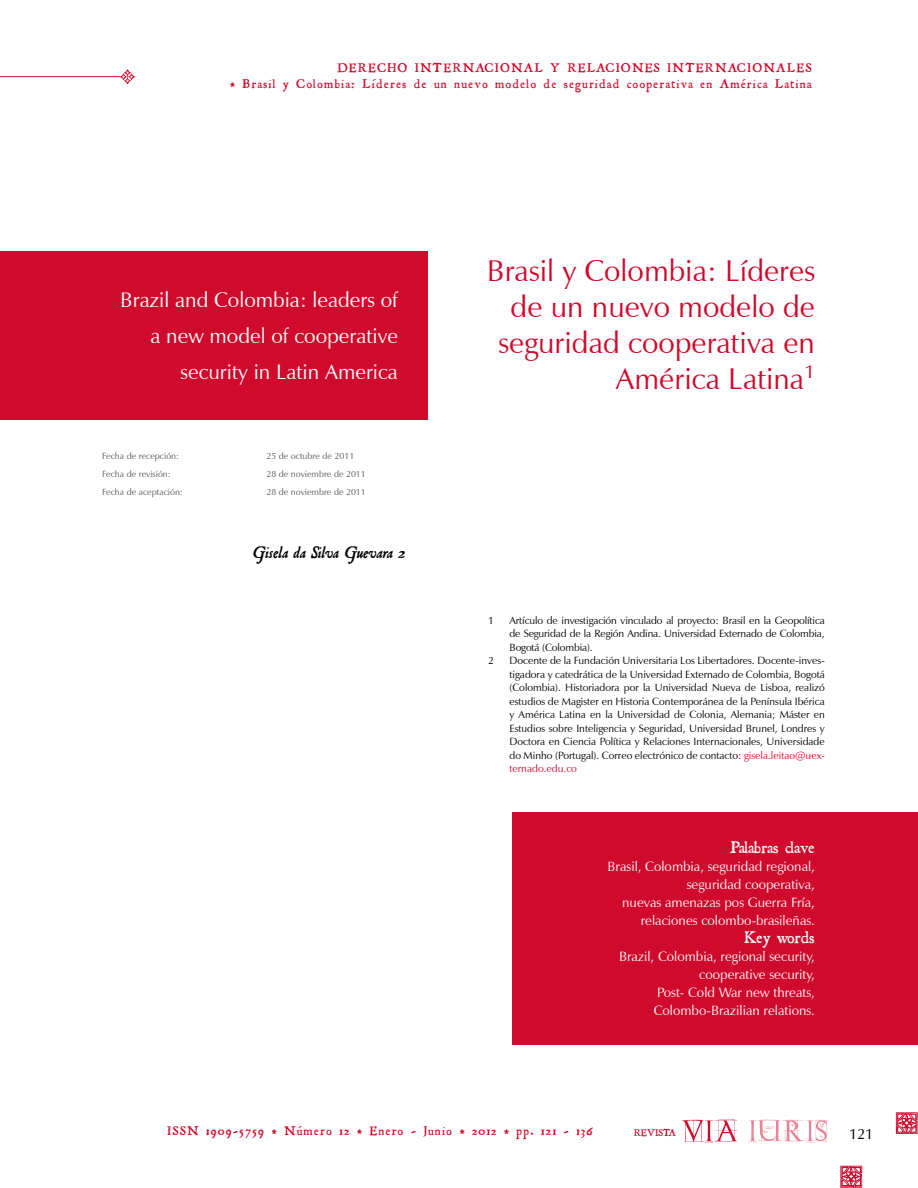
<style>
.page{position:relative;width:918px;height:1188px;background:#fff}
.page>*{position:absolute;margin:0;border:0;box-sizing:border-box;transform-origin:0 0}
.t1{font:30px/36px "Zapf Humanist 601 BT";color:#cf0a2c;text-align:right}
.t2{font:21px/36px "Zapf Humanist 601 BT";color:#fff;text-align:right}
.t3{font:18px "Roman Antique";color:#fff}
.t4{font:italic 18px "Roman Antique";color:#000}
.t5{font:15px "Zapf Humanist 601 BT";color:#000}
.t6{font:13.5px/18px "Zapf Humanist 601 BT";color:#fff;text-align:right}
.t7{font:13.5px/16.5px "Roman Antique";letter-spacing:.1em;color:#cf0a2c;text-align:right}
.t8{font:10.5px/13.5px "Zapf Humanist 601 BT";letter-spacing:-.005em;color:#000;text-align:justify}
.t9{font:10.5px "Roman Antique";color:#cf0a2c}
.t10{font:9px "Zapf Humanist 601 BT";color:#58595b}
.s1{color:#cf0a2c}
</style>
<div class="page">
<hr style="left:0;top:76px;width:121px;height:1px;background:#cf0a2c">
<svg style="left:120px;top:69px;width:15px;height:15px"></svg>
<svg style="left:896px;top:1112px;width:22px;height:22px"></svg>
<svg style="left:840px;top:1166px;width:22px;height:22px"></svg>
<svg style="left:748px;top:1119px;width:79px;height:24px"></svg>
<svg style="left:682px;top:1119px;width:55px;height:24px"></svg>
<div style="left:0;top:251px;width:427px;height:168px;background:#cf0a2c"></div>
<div style="left:512px;top:812px;width:406px;height:232px;background:#cf0a2c"></div>
<p class="t7" style="left:230px;top:59px;width:583px">DERECHO INTERNACIONAL Y RELACIONES INTERNACIONALES<br>* Brasil y Colombia: Líderes de un nuevo modelo de seguridad cooperativa en América Latina</p>
<h2 class="t2" style="left:120px;top:282px;width:279px">Brazil and Colombia: leaders of a new model of cooperative security in Latin America</h2>
<p class="t10" style="left:102px;top:450px;width:79px">Fecha de recepción:</p>
<p class="t10" style="left:267px;top:450px;width:89px">25 de octubre de 2011</p>
<p class="t10" style="left:102px;top:468px;width:70px">Fecha de revisión:</p>
<p class="t10" style="left:267px;top:468px;width:101px">28 de noviembre de 2011</p>
<p class="t10" style="left:102px;top:486px;width:82px">Fecha de aceptación:</p>
<p class="t10" style="left:267px;top:486px;width:101px">28 de noviembre de 2011</p>
<h3 class="t4" style="left:252px;top:542px;width:154px">Gisela da Silva Guevara 2</h3>
<h1 class="t1" style="left:487px;top:252px;width:330px">Brasil y Colombia: Líderes de un nuevo modelo de seguridad cooperativa en<br>América Latina<sup>1</sup></h1>
<p class="t8" style="left:488px;top:613px;width:7px">1</p>
<p class="t8" style="left:510px;top:613px;width:317px">Artículo de investigación vinculado al proyecto: Brasil en la Geopolítica de Seguridad de la Región Andina. Universidad Externado de Colombia, Bogotá (Colombia).</p>
<p class="t8" style="left:488px;top:654px;width:7px">2</p>
<p class="t8" style="left:510px;top:654px;width:317px">Docente de la Fundación Universitaria Los Libertadores. Docente-inves&shy;tigadora y catedrática de la Universidad Externado de Colombia, Bogotá (Colombia). Historiadora por la Universidad Nueva de Lisboa, realizó estudios de Magister en Historia Contemporánea de la Península Ibérica y América Latina en la Universidad de Colonia, Alemania; Máster en Estudios sobre Inteligencia y Seguridad, Universidad Brunel, Londres y Doctora en Ciencia Política y Relaciones Internacionales, Universidade do Minho (Portugal). Correo electrónico de contacto: <span class="s1">gisela.leitao@uex&shy;ternado.edu.co</span></p>
<h3 class="t3" style="left:730px;top:836px;width:86px">Palabras clave</h3>
<p class="t6" style="left:608px;top:857px;width:209px">Brasil, Colombia, seguridad regional, seguridad cooperativa,<br>nuevas amenazas pos Guerra Fría, relaciones colombo-brasileñas.</p>
<h3 class="t3" style="left:744px;top:926px;width:72px">Key words</h3>
<p class="t6" style="left:619px;top:947px;width:197px">Brazil, Colombia, regional security, cooperative security,<br>Post- Cold War new threats,<br>Colombo-Brazilian relations.</p>
<p class="t7" style="left:168px;top:1123px;width:427px">ISSN 1909-5759 * Número 12 * Enero - Junio * 2012 * pp. 121 - 136</p>
<p class="t9" style="left:634px;top:1126px;width:43px">REVISTA</p>
<h3 class="t5" style="left:849px;top:1125px;width:26px">121</h3>
</div>
